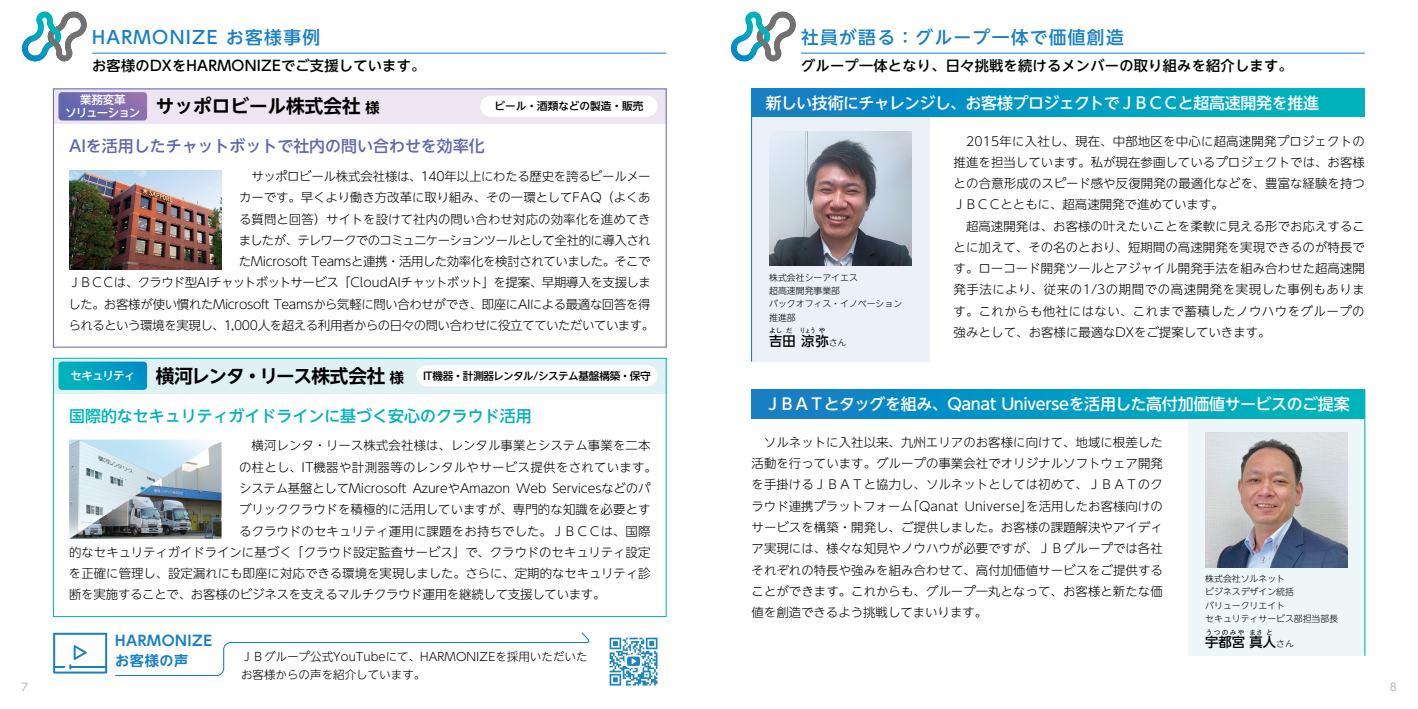
<style>
.page{position:relative;width:1418px;height:709px;background:#fff}
.page>*{position:absolute;margin:0;border:0;box-sizing:border-box;transform-origin:0 0}
.t1{font:700 18.62px "UD Shin Go NT Pr 6 N De";letter-spacing:-.005em;color:#000}
.t2{font:700 18.62px "UD Shin Go NT Pr 6 N De";letter-spacing:-.045em;color:#000}
.t3{font:500 17.75px "UD Shin Go NT Pr 6 N";letter-spacing:.075em;color:#187fc4}
.t4{font:500 16px "UD Shin Go NT Pr 6 N";letter-spacing:-.025em;color:#fff}
.t5{font:500 16px "UD Shin Go NT Pr 6 N";color:#00b2bb}
.t6{font:500 16px "UD Shin Go NT Pr 6 N";color:#5f67ae}
.t7{font:500 14.12px "UD Shin Go NT Pr 6 N";letter-spacing:.02em;color:#000}
.t8{font:700 14.12px/19.5px "UD Shin Go NT Pr 6 N De";letter-spacing:.04em;color:#187fc4}
.t9{font:500 13.25px "UD Shin Go NT Pr 6 N";color:#000}
.t10{font:300 12.38px/21.2px "UD Shin Go NT Pr 6 N";letter-spacing:-.005em;color:#000;text-align:justify}
.t11{font:300 12.38px/21.2px "UD Shin Go NT Pr 6 N";letter-spacing:-.025em;color:#000;text-align:right}
.t12{font:300 12.38px "UD Shin Go NT Pr 6 N";letter-spacing:.03em;color:#000}
.t13{font:300 11.5px/18.6px "UD Shin Go NT Pr 6 N";color:#000}
.t14{font:500 11.5px "UD Shin Go NT Pr 6 N";letter-spacing:-.055em;color:#fff}
.t15{font:500 10.62px "UD Shin Go NT Pr 6 N";letter-spacing:-.04em;color:#000}
.t16{font:500 10.62px "UD Shin Go NT Pr 6 N";letter-spacing:-.015em;color:#000}
.t17{font:10.62px "UD Shin Go NT Pr 6 N";color:#a7bbc7}
.t18{font:300 8.88px/13.2px "UD Shin Go NT Pr 6 N";color:#000}
.t19{font:500 6.62px "UD Shin Go NT Pr 6 N";letter-spacing:.1em;color:#000}
.t20{font:500 6.62px "UD Shin Go NT Pr 6 N";letter-spacing:.1em;color:#000;scale:.76 1}
.s1{font-size:14.12px}
</style>
<div class="page">
<hr style="left:92px;top:53px;width:574px;height:1px;background:#187fc4">
<hr style="left:801px;top:53px;width:563px;height:1px;background:#187fc4">
<svg style="left:22px;top:12px;width:65px;height:49px"></svg>
<svg style="left:731px;top:12px;width:65px;height:49px"></svg>
<div style="left:53px;top:358px;width:613px;height:35px;background:#e0f1f3"></div>
<div style="left:53px;top:358px;width:613px;height:259px;border:1px solid #00b2bb"></div>
<div style="left:752px;top:89px;width:177px;height:272px;background:#ebf0f9"></div>
<div style="left:1187px;top:390px;width:178px;height:266px;background:#edf7f8"></div>
<div style="left:751px;top:89px;width:613px;height:28px;background:linear-gradient(to right,#0f7cc8,#00b9bd)"></div>
<div style="left:751px;top:390px;width:613px;height:28px;background:linear-gradient(to right,#0f7cc8,#00b9bd)"></div>
<img style="left:769px;top:131px;width:142px;height:135px">
<img style="left:1205px;top:432px;width:141px;height:135px">
<svg style="left:58px;top:361px;width:89px;height:29px;background:#07a4c3"></svg>
<svg style="left:53px;top:632px;width:54px;height:41px"></svg>
<img style="left:609px;top:637px;width:49px;height:49px">
<svg style="left:115px;top:632px;width:475px;height:44px"></svg>
<hr style="left:751px;top:89px;width:1px;height:272px;background:#187fc4">
<hr style="left:1364px;top:390px;width:1px;height:266px;background:#00b2bb">
<div style="left:53px;top:89px;width:613px;height:35px;background:#ede5f1"></div>
<img style="left:69px;top:170px;width:152px;height:99px">
<svg style="left:58px;top:92px;width:89px;height:28px;background:#7a6daf"></svg>
<div style="left:480px;top:96px;width:177px;height:21px;background:#fff;border-radius:11px"></div>
<div style="left:416px;top:365px;width:241px;height:21px;background:#fff;border-radius:11px"></div>
<img style="left:69px;top:439px;width:152px;height:100px">
<h2 class="t3" style="left:92px;top:23px;width:229px">HARMONIZE お客様事例</h2>
<h2 class="t3" style="left:801px;top:23px;width:324px">社員が語る：グループ一体で価値創造</h2>
<p class="t7" style="left:92px;top:54px;width:335px">お客様のDXをHARMONIZEでご支援しています。</p>
<p class="t7" style="left:801px;top:54px;width:493px">グループ一体となり、日々挑戦を続けるメンバーの取り組みを紹介します。</p>
<p class="t14" style="left:80px;top:90px;width:47px">業務変革</p>
<h1 class="t1" style="left:65px;top:91px;width:316px"><sub>ソリューション</sub> サッポロビール株式会社 <span class="s1">様</span></h1>
<p class="t16" style="left:494px;top:98px;width:150px">ビール・酒類などの製造・販売</p>
<p class="t6" style="left:69px;top:133px;width:417px">AIを活用したチャットボットで社内の問い合わせを効率化</p>
<p class="t11" style="left:68px;top:165px;width:587px">サッポロビール株式会社様は、140年以上にわたる歴史を誇るビールメー<br>カーです。早くより働き方改革に取り組み、その一環としてFAQ（よくあ<br>る質問と回答）サイトを設けて社内の問い合わせ対応の効率化を進めてき<br>ましたが、テレワークでのコミュニケーションツールとして全社的に導入され<br>たMicrosoft Teamsと連携・活用した効率化を検討されていました。そこで<br>ＪＢＣＣは、クラウド型AIチャットボットサービス「CloudAIチャットボット」を提案、早期導入を支援しました。お客様が使い慣れたMicrosoft Teamsから気軽に問い合わせができ、即座にAIによる最適な回答を得られるという環境を実現し、1,000人を超える利用者からの日々の問い合わせに役立てていただいています。</p>
<p class="t14" style="left:71px;top:366px;width:66px">セキュリティ</p>
<h1 class="t2" style="left:156px;top:360px;width:250px">横河レンタ・リース株式会社 <span class="s1">様</span></h1>
<p class="t15" style="left:423px;top:367px;width:229px">IT機器・計測器レンタル/システム基盤構築・保守</p>
<p class="t4" style="left:765px;top:90px;width:555px">新しい技術にチャレンジし、お客様プロジェクトでＪＢＣＣと超高速開発を推進</p>
<p class="t18" style="left:769px;top:270px;width:134px">株式会社シーアイエス<br>超高速開発事業部<br>バックオフィス・イノベーション推進部</p>
<p class="t9" style="left:769px;top:330px;width:61px">吉田涼弥</p>
<p class="t19" style="left:769px;top:325px;width:15px">よし</p>
<p class="t19" style="left:786px;top:325px;width:8px">だ</p>
<p class="t20" style="left:800px;top:325px;width:21px">りょう</p>
<p class="t19" style="left:818px;top:325px;width:8px">や</p>
<p class="t18" style="left:828px;top:335px;width:19px">さん</p>
<p class="t10" style="left:953px;top:130px;width:413px;text-indent:13px">2015年に入社し、現在、中部地区を中心に超高速開発プロジェクトの推進を担当しています。私が現在参画しているプロジェクトでは、お客様との合意形成のスピード感や反復開発の最適化などを、豊富な経験を持つＪＢＣＣとともに、超高速開発で進めています。</p>
<p class="t10" style="left:953px;top:215px;width:413px;text-indent:12px">超高速開発は、お客様の叶えたいことを柔軟に見える形でお応えすることに加えて、その名のとおり、短期間の高速開発を実現できるのが特長です。ローコード開発ツールとアジャイル開発手法を組み合わせた超高速開発手法により、従来の1/3の期間での高速開発を実現した事例もあります。これからも他社にはない、これまで蓄積したノウハウをグループの強みとして、お客様に最適なDXをご提案していきます。</p>
<p class="t4" style="left:765px;top:391px;width:586px">ＪＢＡＴとタッグを組み、Qanat Universeを活用した高付加価値サービスのご提案</p>
<p class="t5" style="left:69px;top:402px;width:464px">国際的なセキュリティガイドラインに基づく安心のクラウド活用</p>
<p class="t10" style="left:252px;top:435px;width:400px">横河レンタ・リース株式会社様は、レンタル事業とシステム事業を二本</p>
<p class="t12" style="left:239px;top:457px;width:419px">の柱とし、IT機器や計測器等のレンタルやサービス提供をされています。</p>
<p class="t10" style="left:239px;top:477px;width:413px">システム基盤としてMicrosoft AzureやAmazon Web Servicesなどのパ</p>
<p class="t10" style="left:239px;top:498px;width:413px">ブリッククラウドを積極的に活用していますが、専門的な知識を必要とす</p>
<p class="t10" style="left:239px;top:520px;width:413px">るクラウドのセキュリティ運用に課題をお持ちでした。ＪＢＣＣは、国際</p>
<p class="t10" style="left:69px;top:541px;width:583px">的なセキュリティガイドラインに基づく「クラウド設定監査サービス」で、クラウドのセキュリティ設定</p>
<p class="t10" style="left:69px;top:562px;width:583px">を正確に管理し、設定漏れにも即座に対応できる環境を実現しました。さらに、定期的なセキュリティ診</p>
<p class="t10" style="left:69px;top:583px;width:538px">断を実施することで、お客様のビジネスを支えるマルチクラウド運用を継続して支援しています。</p>
<p class="t10" style="left:751px;top:431px;width:413px;text-indent:12px">ソルネットに入社以来、九州エリアのお客様に向けて、地域に根差した活動を行っています。グループの事業会社でオリジナルソフトウェア開発を手掛けるＪＢＡＴと協力し、ソルネットとしては初めて、ＪＢＡＴのクラウド連携プラットフォーム「Qanat Universe」を活用したお客様向けのサービスを構築・開発し、ご提供しました。お客様の課題解決やアイディア実現には、様々な知見やノウハウが必要ですが、ＪＢグループでは各社それぞれの特長や強みを組み合わせて、高付加価値サービスをご提供することができます。これからも、グループ一丸となって、お客様と新たな価値を創造できるよう挑戦してまいります。</p>
<p class="t18" style="left:1205px;top:571px;width:134px">株式会社ソルネット<br>ビジネスデザイン統括<br>バリュークリエイト<br>セキュリティサービス部担当部長</p>
<p class="t9" style="left:1205px;top:631px;width:72px">宇都宮 真人</p>
<p class="t19" style="left:1205px;top:626px;width:40px">うつのみや</p>
<p class="t19" style="left:1249px;top:626px;width:15px">まさ</p>
<p class="t19" style="left:1266px;top:626px;width:8px">と</p>
<p class="t8" style="left:115px;top:631px;width:99px">HARMONIZEお客様の声</p>
<p class="t18" style="left:1276px;top:637px;width:19px">さん</p>
<p class="t13" style="left:241px;top:646px;width:348px">ＪＢグループ公式YouTubeにて、HARMONIZEを採用いただいたお客様からの声を紹介しています。</p>
<p class="t17" style="left:21px;top:678px;width:9px">7</p>
<p class="t17" style="left:1389px;top:678px;width:9px">8</p>
</div>
